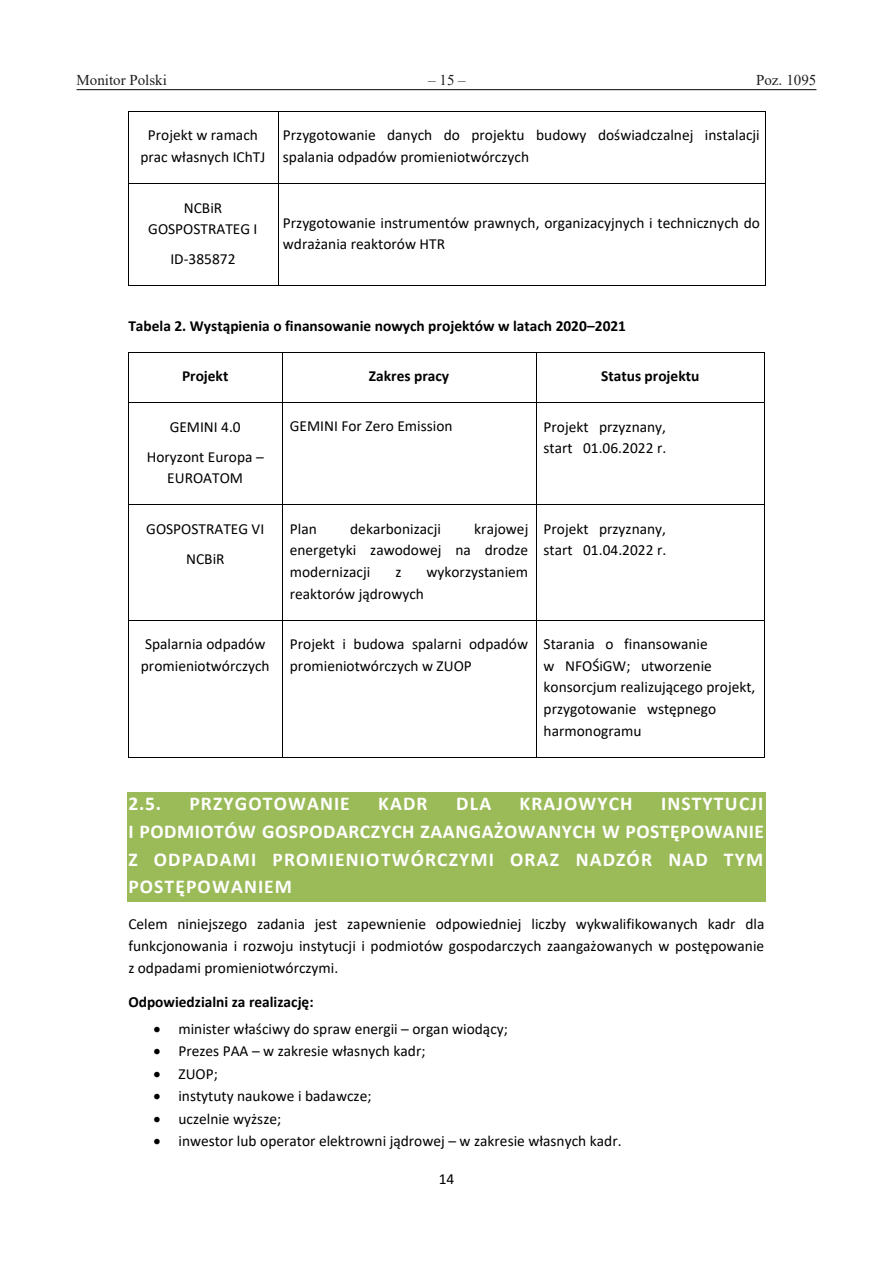
<style>
.page{position:relative;width:893px;height:1263px;background:#fff}
.page>*{position:absolute;margin:0;border:0;box-sizing:border-box;transform-origin:0 0}
.t1{font:700 19.65px/27.6px "Calibri";letter-spacing:.055em;color:#fff;text-align:justify}
.t2{font:15.45px/21.6px "Calibri";color:#000}
.t3{font:700 15.45px "Calibri";color:#000}
.t4{font:15px "Times New Roman";color:#231f20}
</style>
<div class="page">
<hr style="left:77px;top:89px;width:739px;height:1px;background:#231f20">
<hr style="left:128px;top:111px;width:150px;height:1px;background:#000">
<hr style="left:278px;top:111px;width:487px;height:1px;background:#000">
<hr style="left:128px;top:112px;width:1px;height:71px;background:#000">
<hr style="left:278px;top:112px;width:1px;height:71px;background:#000">
<hr style="left:765px;top:112px;width:1px;height:71px;background:#000">
<hr style="left:128px;top:183px;width:150px;height:1px;background:#000">
<hr style="left:278px;top:183px;width:487px;height:1px;background:#000">
<hr style="left:128px;top:184px;width:1px;height:101px;background:#000">
<hr style="left:128px;top:285px;width:150px;height:1px;background:#000">
<hr style="left:278px;top:184px;width:1px;height:101px;background:#000">
<hr style="left:278px;top:285px;width:487px;height:1px;background:#000">
<hr style="left:765px;top:184px;width:1px;height:101px;background:#000">
<hr style="left:129px;top:352px;width:153px;height:1px;background:#000">
<hr style="left:283px;top:352px;width:253px;height:1px;background:#000">
<hr style="left:536px;top:352px;width:228px;height:1px;background:#000">
<hr style="left:128px;top:352px;width:1px;height:50px;background:#000">
<hr style="left:282px;top:352px;width:1px;height:50px;background:#000">
<hr style="left:536px;top:352px;width:1px;height:50px;background:#000">
<hr style="left:764px;top:352px;width:1px;height:50px;background:#000">
<hr style="left:129px;top:402px;width:153px;height:1px;background:#000">
<hr style="left:283px;top:402px;width:253px;height:1px;background:#000">
<hr style="left:536px;top:402px;width:228px;height:1px;background:#000">
<hr style="left:128px;top:403px;width:1px;height:101px;background:#000">
<hr style="left:282px;top:403px;width:1px;height:101px;background:#000">
<hr style="left:536px;top:403px;width:1px;height:101px;background:#000">
<hr style="left:764px;top:403px;width:1px;height:101px;background:#000">
<hr style="left:129px;top:504px;width:153px;height:1px;background:#000">
<hr style="left:283px;top:504px;width:253px;height:1px;background:#000">
<hr style="left:536px;top:504px;width:228px;height:1px;background:#000">
<hr style="left:128px;top:505px;width:1px;height:115px;background:#000">
<hr style="left:282px;top:505px;width:1px;height:115px;background:#000">
<hr style="left:536px;top:505px;width:1px;height:115px;background:#000">
<hr style="left:764px;top:505px;width:1px;height:115px;background:#000">
<hr style="left:129px;top:620px;width:153px;height:1px;background:#000">
<hr style="left:283px;top:620px;width:253px;height:1px;background:#000">
<hr style="left:536px;top:620px;width:228px;height:1px;background:#000">
<hr style="left:128px;top:620px;width:1px;height:137px;background:#000">
<hr style="left:129px;top:757px;width:153px;height:1px;background:#000">
<hr style="left:282px;top:620px;width:1px;height:137px;background:#000">
<hr style="left:283px;top:757px;width:253px;height:1px;background:#000">
<hr style="left:536px;top:620px;width:1px;height:137px;background:#000">
<hr style="left:536px;top:757px;width:228px;height:1px;background:#000">
<hr style="left:764px;top:620px;width:1px;height:137px;background:#000">
<div style="left:126px;top:792px;width:641px;height:27px;background:#9bbb59"></div>
<div style="left:126px;top:819px;width:641px;height:28px;background:#9bbb59"></div>
<div style="left:126px;top:847px;width:641px;height:27px;background:#9bbb59"></div>
<div style="left:126px;top:874px;width:641px;height:28px;background:#9bbb59"></div>
<p class="t4" style="left:77px;top:69px;width:92px">Monitor Polski</p>
<p class="t4" style="left:428px;top:69px;width:39px">– 15 –</p>
<p class="t4" style="left:756px;top:69px;width:62px">Poz. 1095</p>
<p class="t2" style="left:140px;top:124px;width:127px;text-align:center">Projekt w ramach prac własnych IChTJ</p>
<p class="t2" style="left:283px;top:124px;width:478px">Przygotowanie danych do projektu budowy doświadczalnej instalacji spalania odpadów promieniotwórczych</p>
<p class="t2" style="left:148px;top:196px;width:111px;text-align:center">NCBiR<br>GOSPOSTRATEG I</p>
<p class="t2" style="left:170px;top:248px;width:67px">ID-385872</p>
<p class="t2" style="left:283px;top:211px;width:478px">Przygotowanie instrumentów prawnych, organizacyjnych i technicznych do wdrażania reaktorów HTR</p>
<p class="t3" style="left:128px;top:315px;width:499px">Tabela 2. Wystąpienia o finansowanie nowych projektów w latach 2020–2021</p>
<p class="t3" style="left:182px;top:365px;width:48px">Projekt</p>
<p class="t3" style="left:369px;top:365px;width:82px">Zakres pracy</p>
<p class="t3" style="left:601px;top:365px;width:100px">Status projektu</p>
<p class="t2" style="left:147px;top:411px;width:118px;line-height:30px;text-align:center">GEMINI 4.0<br>Horyzont Europa –</p>
<p class="t2" style="left:167px;top:467px;width:77px">EUROATOM</p>
<p class="t2" style="left:290px;top:415px;width:164px">GEMINI For Zero Emission</p>
<p class="t2" style="left:544px;top:415px;width:124px">Projekt przyznany, start 01.06.2022 r.</p>
<p class="t2" style="left:146px;top:513px;width:119px;line-height:30px;text-align:center">GOSPOSTRATEG VI<br>NCBiR</p>
<p class="t2" style="left:290px;top:517px;width:29px">Plan</p>
<p class="t2" style="left:350px;top:517px;width:92px">dekarbonizacji</p>
<p class="t2" style="left:290px;top:517px;width:240px;text-align:justify;text-indent:184px">krajowej energetyki zawodowej na drodze modernizacji</p>
<p class="t2" style="left:395px;top:561px;width:8px">z</p>
<p class="t2" style="left:426px;top:561px;width:103px">wykorzystaniem</p>
<p class="t2" style="left:290px;top:582px;width:136px">reaktorów jądrowych</p>
<p class="t2" style="left:544px;top:517px;width:124px">Projekt przyznany, start 01.04.2022 r.</p>
<p class="t2" style="left:141px;top:633px;width:130px">Spalarnia odpadów promieniotwórczych</p>
<p class="t2" style="left:290px;top:633px;width:240px">Projekt i budowa spalarni odpadów promieniotwórczych w ZUOP</p>
<p class="t2" style="left:544px;top:633px;width:213px">Starania o finansowanie<br>w NFOŚiGW; utworzenie konsorcjum realizującego projekt, przygotowanie wstępnego harmonogramu</p>
<p class="t1" style="left:128px;top:790px;width:637px;text-indent:533px">INSTYTUCJI I PODMIOTÓW GOSPODARCZYCH ZAANGAŻOWANYCH W POSTĘPOWANIE Z ODPADAMI PROMIENIOTWÓRCZYMI ORAZ NADZÓR NAD TYM POSTĘPOWANIEM</p>
<p class="t2" style="left:128px;top:913px;width:638px;text-align:justify">Celem niniejszego zadania jest zapewnienie odpowiedniej liczby wykwalifikowanych kadr dla funkcjonowania i rozwoju instytucji i podmiotów gospodarczych zaangażowanych w postępowanie z odpadami promieniotwórczymi.</p>
<p class="t3" style="left:128px;top:991px;width:187px">Odpowiedzialni za realizację:</p>
<p class="t2" style="left:153px;top:1017px;width:356px">• minister właściwy do spraw energii – organ wiodący;</p>
<p class="t2" style="left:153px;top:1040px;width:274px">• Prezes PAA – w zakresie własnych kadr;</p>
<p class="t2" style="left:153px;top:1062px;width:66px">• ZUOP;</p>
<p class="t2" style="left:153px;top:1085px;width:220px">• instytuty naukowe i badawcze;</p>
<p class="t2" style="left:153px;top:1107px;width:129px">• uczelnie wyższe;</p>
<p class="t2" style="left:153px;top:1130px;width:470px">• inwestor lub operator elektrowni jądrowej – w zakresie własnych kadr.</p>
<p class="t1" style="left:128px;top:790px;width:34px">2.5.</p>
<p class="t1" style="left:189px;top:790px;width:162px">PRZYGOTOWANIE</p>
<p class="t1" style="left:378px;top:790px;width:51px">KADR</p>
<p class="t1" style="left:456px;top:790px;width:37px">DLA</p>
<p class="t1" style="left:520px;top:790px;width:115px">KRAJOWYCH</p>
<p class="t2" style="left:439px;top:1168px;width:17px">14</p>
</div>
